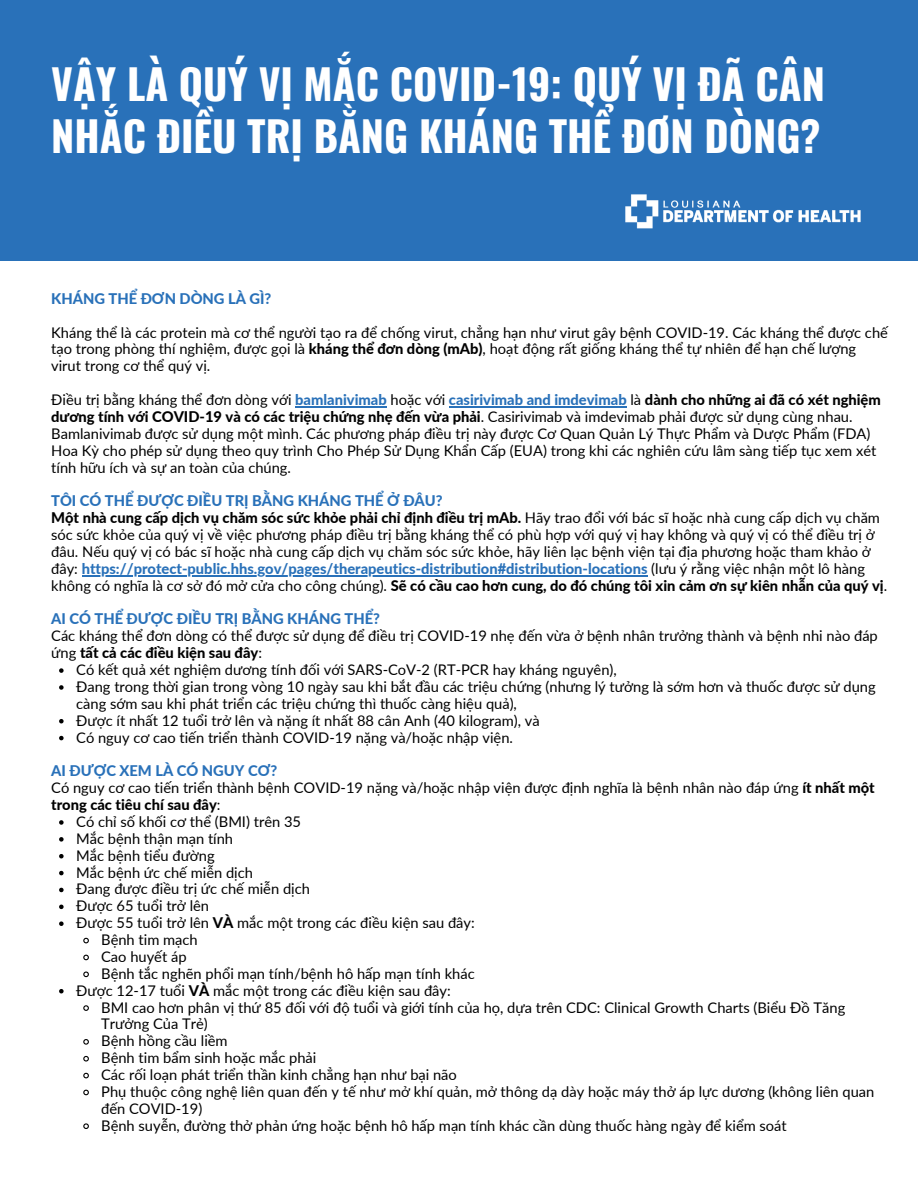
<style>
.page{position:relative;width:918px;height:1188px;background:#fff}
.page>*{position:absolute;margin:0;border:0;box-sizing:border-box;transform-origin:0 0}
.t1{font:700 41.55px/52.3px "Oswald";color:#fff}
.t2{font:14.7px/16.8px "Lato";color:#000}
.t3{font:800 14.7px "Lato";color:#2971b9}
.s1{font-weight:800}
.s2{font-weight:800;color:#2971b9}
</style>
<div class="page">
<div style="left:0;top:0;width:918px;height:261px;background:#2971b9"></div>
<svg style="left:59px;top:668px;width:5px;height:5px"></svg>
<svg style="left:59px;top:685px;width:5px;height:5px"></svg>
<svg style="left:59px;top:719px;width:5px;height:4px"></svg>
<svg style="left:59px;top:736px;width:5px;height:4px"></svg>
<svg style="left:59px;top:820px;width:5px;height:5px"></svg>
<svg style="left:59px;top:837px;width:5px;height:5px"></svg>
<svg style="left:59px;top:854px;width:5px;height:4px"></svg>
<svg style="left:59px;top:871px;width:5px;height:4px"></svg>
<svg style="left:59px;top:888px;width:5px;height:4px"></svg>
<svg style="left:59px;top:905px;width:5px;height:4px"></svg>
<svg style="left:59px;top:921px;width:5px;height:5px"></svg>
<svg style="left:83px;top:937px;width:6px;height:7px"></svg>
<svg style="left:83px;top:954px;width:6px;height:7px"></svg>
<svg style="left:83px;top:971px;width:6px;height:7px"></svg>
<svg style="left:59px;top:989px;width:5px;height:4px"></svg>
<svg style="left:83px;top:1005px;width:6px;height:6px"></svg>
<svg style="left:83px;top:1039px;width:6px;height:6px"></svg>
<svg style="left:83px;top:1055px;width:6px;height:7px"></svg>
<svg style="left:83px;top:1072px;width:6px;height:7px"></svg>
<svg style="left:83px;top:1089px;width:6px;height:7px"></svg>
<svg style="left:83px;top:1123px;width:6px;height:6px"></svg>
<hr style="left:295px;top:406px;width:92px;height:1px;background:#2971b9">
<hr style="left:449px;top:406px;width:178px;height:1px;background:#2971b9">
<hr style="left:82px;top:575px;width:566px;height:1px;background:#2971b9">
<img style="left:625px;top:194px;width:236px;height:35px">
<p class="t1" style="left:51px;top:56px;width:775px">VẬY LÀ QUÝ VỊ MẮC COVID-19: QUÝ VỊ ĐÃ CÂN<br>NHẮC ĐIỀU TRỊ BẰNG KHÁNG THỂ ĐƠN DÒNG?</p>
<p class="t3" style="left:51px;top:289px;width:222px">KHÁNG THỂ ĐƠN DÒNG LÀ GÌ?</p>
<p class="t2" style="left:51px;top:324px;width:838px">Kháng thể là các protein mà cơ thể người tạo ra để chống virut, chẳng hạn như virut gây bệnh COVID-19. Các kháng thể được chế tạo trong phòng thí nghiệm, được gọi là <span class="s1">kháng thể đơn dòng (mAb)</span>, hoạt động rất giống kháng thể tự nhiên để hạn chế lượng virut trong cơ thể quý vị.</p>
<p class="t2" style="left:51px;top:391px;width:831px">Điều trị bằng kháng thể đơn dòng với <span class="s2">bamlanivimab</span> hoặc với <span class="s2">casirivimab and imdevimab</span> là <span class="s1">dành cho những ai đã có xét nghiệm dương tính với COVID-19 và có các triệu chứng nhẹ đến vừa phải</span>. Casirivimab và imdevimab phải được sử dụng cùng nhau.<br>Bamlanivimab được sử dụng một mình. Các phương pháp điều trị này được Cơ Quan Quản Lý Thực Phẩm và Dược Phẩm (FDA)<br>Hoa Kỳ cho phép sử dụng theo quy trình Cho Phép Sử Dụng Khẩn Cấp (EUA) trong khi các nghiên cứu lâm sàng tiếp tục xem xét tính hữu ích và sự an toàn của chúng.</p>
<p class="t3" style="left:51px;top:492px;width:393px">TÔI CÓ THỂ ĐƯỢC ĐIỀU TRỊ BẰNG KHÁNG THỂ Ở ĐÂU?</p>
<p class="t2" style="left:51px;top:509px;width:838px"><span class="s1">Một nhà cung cấp dịch vụ chăm sóc sức khỏe phải chỉ định điều trị mAb.</span> Hãy trao đổi với bác sĩ hoặc nhà cung cấp dịch vụ chăm sóc sức khỏe của quý vị về việc phương pháp điều trị bằng kháng thể có phù hợp với quý vị hay không và quý vị có thể điều trị ở đâu. Nếu quý vị có bác sĩ hoặc nhà cung cấp dịch vụ chăm sóc sức khỏe, hãy liên lạc bệnh viện tại địa phương hoặc tham khảo ở đây: <span class="s2">https://protect-public.hhs.gov/pages/therapeutics-distribution#distribution-locations</span> (lưu ý rằng việc nhận một lô hàng không có nghĩa là cơ sở đó mở cửa cho công chúng). <span class="s1">Sẽ có cầu cao hơn cung, do đó chúng tôi xin cảm ơn sự kiên nhẫn của quý vị</span>.</p>
<p class="t3" style="left:51px;top:610px;width:330px">AI CÓ THỂ ĐƯỢC ĐIỀU TRỊ BẰNG KHÁNG THỂ?</p>
<p class="t2" style="left:51px;top:627px;width:828px">Các kháng thể đơn dòng có thể được sử dụng để điều trị COVID-19 nhẹ đến vừa ở bệnh nhân trưởng thành và bệnh nhi nào đáp ứng <span class="s1">tất cả các điều kiện sau đây</span>:</p>
<p class="t2" style="left:76px;top:661px;width:542px">Có kết quả xét nghiệm dương tính đối với SARS-CoV-2 (RT-PCR hay kháng nguyên),</p>
<p class="t2" style="left:76px;top:678px;width:801px">Đang trong thời gian trong vòng 10 ngày sau khi bắt đầu các triệu chứng (nhưng lý tưởng là sớm hơn và thuốc được sử dụng càng sớm sau khi phát triển các triệu chứng thì thuốc càng hiệu quả),</p>
<p class="t2" style="left:76px;top:712px;width:465px">Được ít nhất 12 tuổi trở lên và nặng ít nhất 88 cân Anh (40 kilogram), và</p>
<p class="t2" style="left:76px;top:729px;width:438px">Có nguy cơ cao tiến triển thành COVID-19 nặng và/hoặc nhập viện.</p>
<p class="t3" style="left:51px;top:762px;width:228px">AI ĐƯỢC XEM LÀ CÓ NGUY CƠ?</p>
<p class="t2" style="left:51px;top:779px;width:825px">Có nguy cơ cao tiến triển thành bệnh COVID-19 nặng và/hoặc nhập viện được định nghĩa là bệnh nhân nào đáp ứng <span class="s1">ít nhất một trong các tiêu chí sau đây</span>:</p>
<p class="t2" style="left:76px;top:813px;width:226px">Có chỉ số khối cơ thể (BMI) trên 35</p>
<p class="t2" style="left:76px;top:830px;width:158px">Mắc bệnh thận mạn tính</p>
<p class="t2" style="left:76px;top:847px;width:140px">Mắc bệnh tiểu đường</p>
<p class="t2" style="left:76px;top:864px;width:178px">Mắc bệnh ức chế miễn dịch</p>
<p class="t2" style="left:76px;top:880px;width:235px">Đang được điều trị ức chế miễn dịch</p>
<p class="t2" style="left:76px;top:897px;width:134px">Được 65 tuổi trở lên</p>
<p class="t2" style="left:76px;top:914px;width:400px">Được 55 tuổi trở lên <span class="s1">VÀ</span> mắc một trong các điều kiện sau đây:</p>
<p class="t2" style="left:101px;top:931px;width:98px">Bệnh tim mạch</p>
<p class="t2" style="left:101px;top:948px;width:87px">Cao huyết áp</p>
<p class="t2" style="left:101px;top:965px;width:375px">Bệnh tắc nghẽn phổi mạn tính/bệnh hô hấp mạn tính khác</p>
<p class="t2" style="left:76px;top:982px;width:376px">Được 12-17 tuổi <span class="s1">VÀ</span> mắc một trong các điều kiện sau đây:</p>
<p class="t2" style="left:101px;top:999px;width:746px">BMI cao hơn phân vị thứ 85 đối với độ tuổi và giới tính của họ, dựa trên CDC: Clinical Growth Charts (Biểu Đồ Tăng<br>Trưởng Của Trẻ)</p>
<p class="t2" style="left:101px;top:1032px;width:128px">Bệnh hồng cầu liềm</p>
<p class="t2" style="left:101px;top:1049px;width:217px">Bệnh tim bẩm sinh hoặc mắc phải</p>
<p class="t2" style="left:101px;top:1066px;width:357px">Các rối loạn phát triển thần kinh chẳng hạn như bại não</p>
<p class="t2" style="left:101px;top:1083px;width:775px">Phụ thuộc công nghệ liên quan đến y tế như mở khí quản, mở thông dạ dày hoặc máy thở áp lực dương (không liên quan đến COVID-19)</p>
<p class="t2" style="left:101px;top:1117px;width:687px">Bệnh suyễn, đường thở phản ứng hoặc bệnh hô hấp mạn tính khác cần dùng thuốc hàng ngày để kiểm soát</p>
</div>
